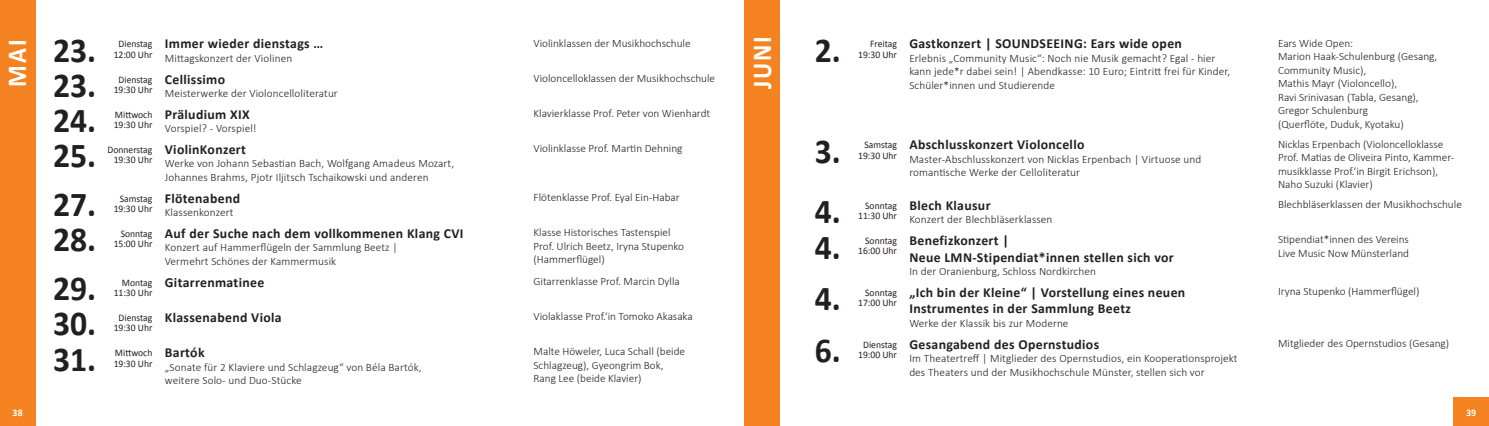
<style>
.page{position:relative;width:1489px;height:426px;background:#fff}
.page>*{position:absolute;margin:0;border:0;box-sizing:border-box;transform-origin:0 0}
.t1{font:700 35px "Calibri";color:#231f20;scale:.96 1}
.t2{font:700 27.5px "Calibri";letter-spacing:.08em;color:#fff;scale:.9 1}
.t3{font:700 13.75px/16.5px "Calibri";letter-spacing:.025em;color:#231f20}
.t4{font:300 11.25px/13.5px "Calibri";color:#231f20}
.t5{font:10px/10.4px "Calibri";color:#231f20;text-align:right;scale:.96 1}
.t6{font:700 10px "Calibri";color:#fff}
</style>
<div class="page">
<div style="left:0;top:0;width:35px;height:425px;background:#f58220"></div>
<div style="left:1453px;top:397px;width:35px;height:28px;background:#f58220"></div>
<div style="left:744px;top:0;width:36px;height:425px;background:#f58220"></div>
<h2 class="t2" style="left:0;top:87px;width:54px;rotate:-90deg">MAI</h2>
<h2 class="t2" style="left:744px;top:89px;width:61px;rotate:-90deg">JUNI</h2>
<p class="t4" style="left:533px;top:35px;width:159px">Violinklassen der Musikhochschule</p>
<p class="t5" style="left:114px;top:39px;width:42px;text-align:center">Dienstag<br>12:00 Uhr</p>
<p class="t3" style="left:165px;top:35px;width:160px">Immer wieder dienstags …</p>
<p class="t4" style="left:165px;top:51px;width:129px">Mittagskonzert der Violinen</p>
<h1 class="t1" style="left:53px;top:28px;width:46px">23.</h1>
<p class="t5" style="left:114px;top:74px;width:42px;text-align:center">Dienstag<br>19:30 Uhr</p>
<p class="t3" style="left:165px;top:71px;width:62px">Cellissimo</p>
<p class="t4" style="left:165px;top:86px;width:174px">Meisterwerke der Violoncelloliteratur</p>
<p class="t4" style="left:533px;top:71px;width:183px">Violoncelloklassen der Musikhochschule</p>
<h1 class="t1" style="left:53px;top:63px;width:46px">23.</h1>
<h1 class="t1" style="left:53px;top:98px;width:46px">24.</h1>
<p class="t5" style="left:114px;top:109px;width:42px;text-align:left">Mittwoch<br>19:30 Uhr</p>
<p class="t3" style="left:165px;top:106px;width:86px">Präludium XIX</p>
<p class="t4" style="left:165px;top:121px;width:93px">Vorspiel? - Vorspiel!</p>
<p class="t4" style="left:533px;top:106px;width:178px">Klavierklasse Prof. Peter von Wienhardt</p>
<h1 class="t1" style="left:53px;top:133px;width:46px">25.</h1>
<p class="t5" style="left:107px;top:144px;width:48px">Donnerstag<br>19:30 Uhr</p>
<p class="t3" style="left:165px;top:141px;width:83px">ViolinKonzert</p>
<p class="t4" style="left:165px;top:156px;width:291px">Werke von Johann Sebastian Bach, Wolfgang Amadeus Mozart,<br>Johannes Brahms, Pjotr Iljitsch Tschaikowski und anderen</p>
<p class="t4" style="left:533px;top:141px;width:150px">Violinklasse Prof. Martin Dehning</p>
<h1 class="t1" style="left:53px;top:182px;width:46px">27.</h1>
<p class="t5" style="left:114px;top:193px;width:42px">Samstag<br>19:30 Uhr</p>
<p class="t3" style="left:165px;top:190px;width:77px">Flötenabend</p>
<p class="t4" style="left:165px;top:205px;width:70px">Klassenkonzert</p>
<p class="t4" style="left:533px;top:190px;width:148px">Flötenklasse Prof. Eyal Ein-Habar</p>
<h1 class="t1" style="left:53px;top:217px;width:46px">28.</h1>
<p class="t5" style="left:114px;top:228px;width:42px">Sonntag<br>15:00 Uhr</p>
<p class="t3" style="left:165px;top:225px;width:300px">Auf der Suche nach dem vollkommenen Klang CVI</p>
<p class="t4" style="left:165px;top:240px;width:234px">Konzert auf Hammerflügeln der Sammlung Beetz |<br>Vermehrt Schönes der Kammermusik</p>
<p class="t4" style="left:533px;top:225px;width:152px">Klasse Historisches Tastenspiel<br>Prof. Ulrich Beetz, Iryna Stupenko (Hammerflügel)</p>
<h1 class="t1" style="left:53px;top:266px;width:46px">29.</h1>
<p class="t5" style="left:114px;top:277px;width:42px">Montag<br>11:30 Uhr</p>
<p class="t3" style="left:165px;top:273px;width:101px">Gitarrenmatinee</p>
<p class="t4" style="left:533px;top:273px;width:148px">Gitarrenklasse Prof. Marcin Dylla</p>
<h1 class="t1" style="left:53px;top:301px;width:46px">30.</h1>
<p class="t5" style="left:114px;top:312px;width:42px;text-align:center">Dienstag<br>19:30 Uhr</p>
<p class="t3" style="left:165px;top:308px;width:118px">Klassenabend Viola</p>
<p class="t4" style="left:533px;top:308px;width:161px">Violaklasse Prof.‘in Tomoko Akasaka</p>
<h1 class="t1" style="left:53px;top:336px;width:46px">31.</h1>
<p class="t5" style="left:114px;top:347px;width:42px;text-align:left">Mittwoch<br>19:30 Uhr</p>
<p class="t3" style="left:165px;top:344px;width:41px">Bartók</p>
<p class="t4" style="left:165px;top:359px;width:258px">„Sonate für 2 Klaviere und Schlagzeug“ von Béla Bartók, weitere Solo- und Duo-Stücke</p>
<p class="t4" style="left:533px;top:344px;width:153px">Malte Höweler, Luca Schall (beide<br>Schlagzeug), Gyeongrim Bok,<br>Rang Lee (beide Klavier)</p>
<h1 class="t1" style="left:814px;top:28px;width:29px">2.</h1>
<p class="t5" style="left:858px;top:39px;width:42px">Freitag<br>19:30 Uhr</p>
<p class="t3" style="left:909px;top:35px;width:274px">Gastkonzert | SOUNDSEEING: Ears wide open</p>
<p class="t4" style="left:909px;top:51px;width:322px">Erlebnis „Community Music“: Noch nie Musik gemacht? Egal - hier kann jede*r dabei sein! | Abendkasse: 10 Euro; Eintritt frei für Kinder,<br>Schüler*innen und Studierende</p>
<p class="t4" style="left:1277px;top:35px;width:161px">Ears Wide Open:<br>Marion Haak-Schulenburg (Gesang,<br>Community Music),<br>Mathis Mayr (Violoncello),<br>Ravi Srinivasan (Tabla, Gesang),<br>Gregor Schulenburg<br>(Querflöte, Duduk, Kyotaku)</p>
<h1 class="t1" style="left:814px;top:129px;width:29px">3.</h1>
<p class="t5" style="left:858px;top:140px;width:42px">Samstag<br>19:30 Uhr</p>
<p class="t3" style="left:909px;top:136px;width:177px">Abschlusskonzert Violoncello</p>
<p class="t4" style="left:909px;top:152px;width:293px">Master-Abschlusskonzert von Nicklas Erpenbach | Virtuose und romantische Werke der Celloliteratur</p>
<p class="t4" style="left:1277px;top:136px;width:178px">Nicklas Erpenbach (Violoncelloklasse Prof. Matias de Oliveira Pinto, Kammer&shy;musikklasse Prof.‘in Birgit Erichson), Naho Suzuki (Klavier)</p>
<h1 class="t1" style="left:814px;top:189px;width:29px">4.</h1>
<p class="t5" style="left:858px;top:200px;width:42px">Sonntag<br>11:30 Uhr</p>
<p class="t3" style="left:909px;top:197px;width:83px">Blech Klausur</p>
<p class="t4" style="left:909px;top:212px;width:145px">Konzert der Blechbläserklassen</p>
<p class="t4" style="left:1277px;top:197px;width:185px">Blechbläserklassen der Musikhochschule</p>
<h1 class="t1" style="left:814px;top:224px;width:29px">4.</h1>
<p class="t5" style="left:858px;top:235px;width:42px">Sonntag<br>16:00 Uhr</p>
<p class="t3" style="left:909px;top:232px;width:266px">Benefizkonzert |<br>Neue LMN-Stipendiat*innen stellen sich vor</p>
<p class="t4" style="left:909px;top:264px;width:188px">In der Oranienburg, Schloss Nordkirchen</p>
<p class="t4" style="left:1277px;top:232px;width:132px">Stipendiat*innen des Vereins</p>
<p class="t4" style="left:1277px;top:245px;width:132px">Live Music Now Münsterland</p>
<h1 class="t1" style="left:814px;top:276px;width:29px">4.</h1>
<p class="t5" style="left:858px;top:287px;width:42px">Sonntag<br>17:00 Uhr</p>
<p class="t3" style="left:909px;top:283px;width:277px">„Ich bin der Kleine“ | Vorstellung eines neuen<br>Instrumentes in der Sammlung Beetz</p>
<p class="t4" style="left:909px;top:315px;width:161px">Werke der Klassik bis zur Moderne</p>
<p class="t4" style="left:1277px;top:283px;width:143px">Iryna Stupenko (Hammerflügel)</p>
<h1 class="t1" style="left:814px;top:327px;width:29px">6.</h1>
<p class="t5" style="left:858px;top:338px;width:42px;text-align:center">Dienstag<br>19:00 Uhr</p>
<p class="t3" style="left:909px;top:335px;width:191px">Gesangabend des Opernstudios</p>
<p class="t4" style="left:909px;top:350px;width:330px">Im Theatertreff | Mitglieder des Opernstudios, ein Kooperationsprojekt des Theaters und der Musikhochschule Münster, stellen sich vor</p>
<p class="t4" style="left:1277px;top:335px;width:173px">Mitglieder des Opernstudios (Gesang)</p>
<p class="t6" style="left:13px;top:406px;width:12px">38</p>
<p class="t6" style="left:1465px;top:406px;width:12px">39</p>
</div>
